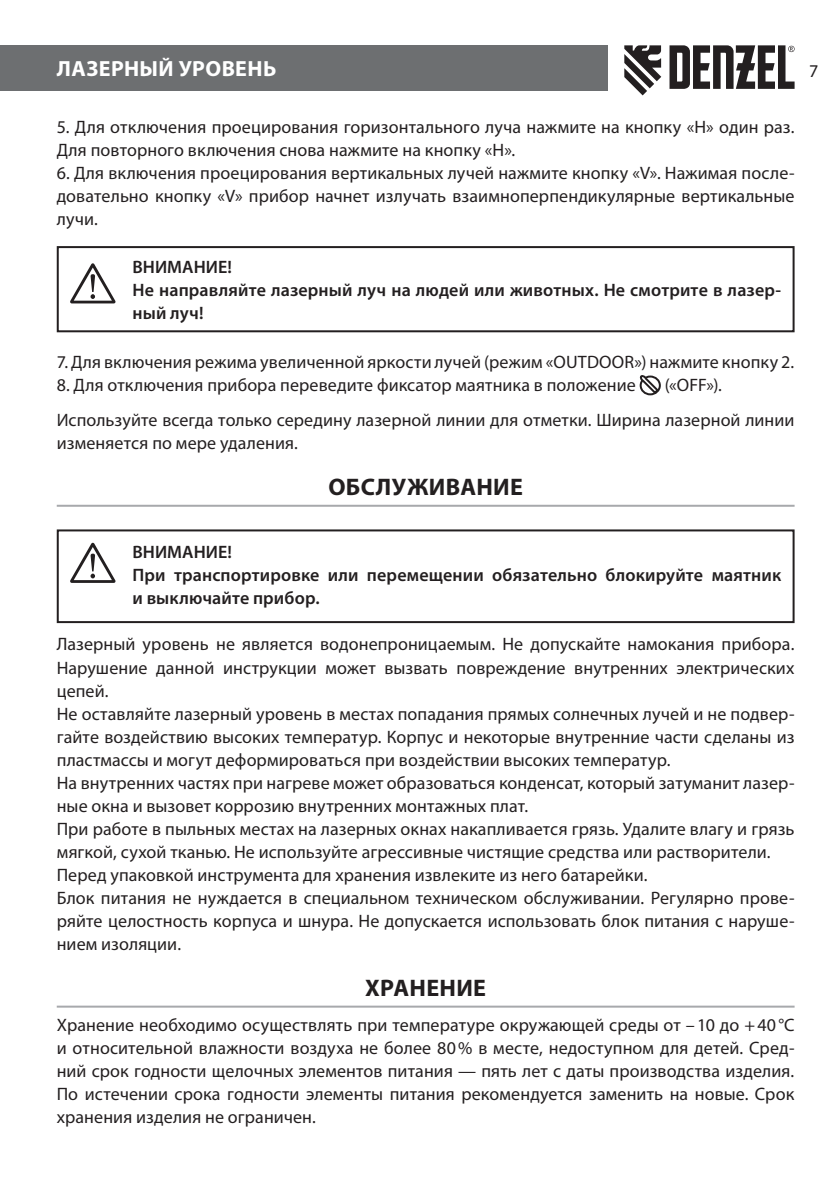
<style>
.page{position:relative;width:840px;height:1191px;background:#fff}
.page>*{position:absolute;margin:0;border:0;box-sizing:border-box;transform-origin:0 0}
.t1{font:700 24px "Myriad Pro";letter-spacing:.015em;color:#231f20}
.t2{font:700 22px "Myriad Pro";letter-spacing:.015em;color:#fff}
.t3{font:18px/23px "Myriad Pro";letter-spacing:.005em;color:#231f20}
.t4{font:600 18px/23px "Myriad Pro";letter-spacing:.005em;color:#231f20}
</style>
<div class="page">
<div style="left:0;top:45px;width:607px;height:46px;background:#6d6f71"></div>
<svg style="left:624px;top:45px;width:37px;height:50px"></svg>
<svg style="left:669px;top:45px;width:125px;height:44px"></svg>
<hr style="left:57px;top:505px;width:737px;height:2px;background:#a7a9ac">
<hr style="left:57px;top:1005px;width:737px;height:2px;background:#a7a9ac">
<svg style="left:70px;top:263px;width:45px;height:40px"></svg>
<div style="left:57px;top:246px;width:737px;height:86px;border:2px solid #231f20"></div>
<svg style="left:639px;top:375px;width:21px;height:20px"></svg>
<svg style="left:70px;top:543px;width:45px;height:40px"></svg>
<div style="left:57px;top:529px;width:737px;height:94px;border:2px solid #231f20"></div>
<p class="t2" style="left:57px;top:55px;width:221px">Лазерный уровень</p>
<p class="t3" style="left:808px;top:59px;width:11px">7</p>
<p class="t3" style="left:57px;top:115px;width:738px">5. Для отключения проецирования горизонтального луча нажмите на кнопку «H» один раз.<br>Для повторного включения снова нажмите на кнопку «H».</p>
<p class="t3" style="left:57px;top:161px;width:739px;text-align:justify">6. Для включения проецирования вертикальных лучей нажмите кнопку «V». Нажимая после&shy;довательно кнопку «V» прибор начнет излучать взаимноперпендикулярные вертикальные лучи.</p>
<p class="t4" style="left:132px;top:255px;width:649px">ВНИМАНИЕ!<br>Не направляйте лазерный луч на людей или животных. Не смотрите в лазер&shy;ный луч!</p>
<p class="t3" style="left:57px;top:350px;width:738px">7. Для включения режима увеличенной яркости лучей (режим «OUTDOOR») нажмите кнопку 2.</p>
<p class="t3" style="left:57px;top:373px;width:580px">8. Для отключения прибора переведите фиксатор маятника в положение</p>
<p class="t3" style="left:57px;top:368px;width:738px;line-height:34.4px;text-indent:607px">(«OFF»).<br>Используйте всегда только середину лазерной линии для отметки. Ширина лазерной линии</p>
<p class="t3" style="left:57px;top:431px;width:242px">изменяется по мере удаления.</p>
<h1 class="t1" style="left:328px;top:472px;width:117px">ОБСЛУЖИВА</h1>
<h1 class="t1" style="left:476px;top:472px;width:32px">НИЕ</h1>
<p class="t4" style="left:132px;top:540px;width:649px">ВНИМАНИЕ!<br>При транспортировке или перемещении обязательно блокируйте маятник и выключайте прибор.</p>
<p class="t3" style="left:57px;top:632px;width:739px">Лазерный уровень не является водонепроницаемым. Не допускайте намокания прибора.<br>Нарушение данной инструкции может вызвать повреждение внутренних электрических цепей.<br>Не оставляйте лазерный уровень в местах попадания прямых солнечных лучей и не подвер&shy;гайте воздействию высоких температур. Корпус и некоторые внутренние части сделаны из пластмассы и могут деформироваться при воздействии высоких температур.<br>На внутренних частях при нагреве может образоваться конденсат, который затуманит лазер&shy;ные окна и вызовет коррозию внутренних монтажных плат.<br>При работе в пыльных местах на лазерных окнах накапливается грязь. Удалите влагу и грязь мягкой, сухой тканью. Не используйте агрессивные чистящие средства или растворители.<br>Перед упаковкой инструмента для хранения извлеките из него батарейки.<br>Блок питания не нуждается в специальном техническом обслуживании. Регулярно прове&shy;ряйте целостность корпуса и шнура. Не допускается использовать блок питания с наруше&shy;нием изоляции.</p>
<h1 class="t1" style="left:365px;top:972px;width:106px">ХРАНЕНИЕ</h1>
<p class="t3" style="left:57px;top:1012px;width:739px;text-align:justify">Хранение необходимо осуществлять при температуре окружающей среды от – 10 до +40°С и относительной влажности воздуха не более 80% в месте, недоступном для детей. Сред&shy;ний срок годности щелочных элементов питания — пять лет с даты производства изделия.<br>По истечении срока годности элементы питания рекомендуется заменить на новые. Срок хранения изделия не ограничен.</p>
</div>
